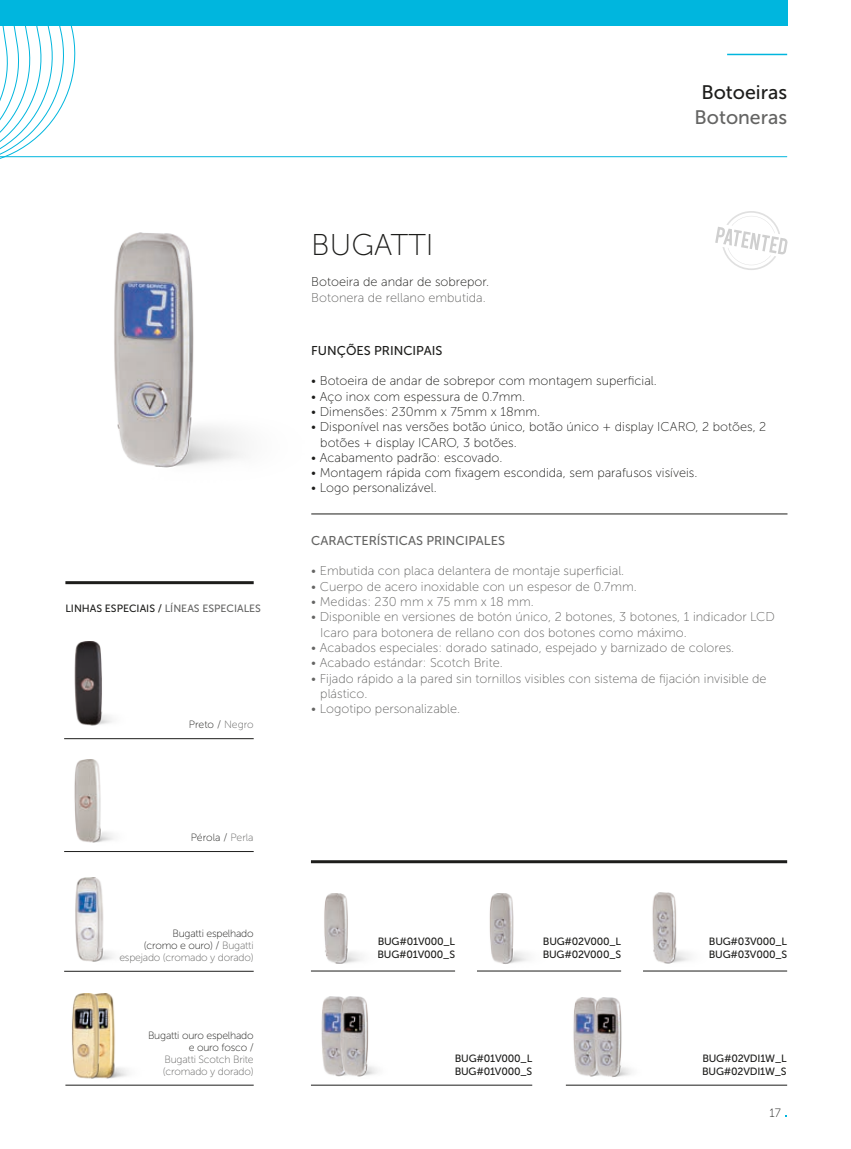
<style>
.page{position:relative;width:851px;height:1149px;background:#fff}
.page>*{position:absolute;margin:0;border:0;box-sizing:border-box;transform-origin:0 0}
.t1{font:30px "Museo Sans 100";color:#1d1d1b}
.t2{font:19.5px "Museo Sans 500";color:#1d1d1b}
.t3{font:19.5px "Museo Sans 500";color:#646463}
.t4{font:12.75px/15.3px "Museo Sans 100";color:#646463}
.t5{font:12.75px/15.3px "Museo Sans 100";color:#1d1d1b}
.t6{font:12.75px "Museo Sans 500";color:#646463}
.t7{font:12.75px "Museo Sans 500";color:#1d1d1b}
.t8{font:12px "Museo Sans 100";color:#1d1d1b}
.t9{font:10.5px/12.8px "Museo Sans 500";letter-spacing:-.02em;color:#1d1d1b}
.t10{font:10.5px/12px "Museo Sans 100";letter-spacing:-.02em;color:#646463;text-align:right}
.t11{font:10.5px "Museo Sans 500";color:#1d1d1b}
.t12{font:10.5px/12px "Museo Sans 100";letter-spacing:-.02em;color:#1d1d1b;text-align:right}
.t13{font:10.5px "Museo Sans 100";color:#1d1d1b}
.s1{color:#646463}
.s2{color:#1d1d1b}
</style>
<div class="page">
<svg style="left:0;top:26px;width:81px;height:133px"></svg>
<hr style="left:727px;top:54px;width:60px;height:1px;background:#00b6de">
<hr style="left:0;top:156px;width:787px;height:1px;background:#00b6de">
<div style="left:0;top:0;width:787px;height:26px;background:#00b6de"></div>
<img style="left:114px;top:233px;width:132px;height:235px">
<img style="left:324px;top:893px;width:38px;height:71px">
<img style="left:321px;top:996px;width:9px;height:79px">
<img style="left:330px;top:996px;width:48px;height:81px">
<img style="left:489px;top:893px;width:39px;height:71px">
<img style="left:652px;top:892px;width:38px;height:72px">
<img style="left:573px;top:997px;width:12px;height:79px">
<img style="left:585px;top:997px;width:47px;height:81px">
<img style="left:75px;top:877px;width:39px;height:85px">
<img style="left:72px;top:993px;width:56px;height:86px">
<img style="left:74px;top:641px;width:38px;height:85px">
<img style="left:74px;top:759px;width:40px;height:84px">
<hr style="left:311px;top:860px;width:476px;height:3px;background:#1d1d1b">
<hr style="left:65px;top:581px;width:189px;height:3px;background:#1d1d1b">
<svg style="left:715px;top:211px;width:72px;height:59px"></svg>
<hr style="left:311px;top:1084px;width:221px;height:1px;background:#1d1d1b">
<hr style="left:311px;top:970px;width:144px;height:1px;background:#1d1d1b">
<hr style="left:477px;top:970px;width:144px;height:1px;background:#1d1d1b">
<hr style="left:643px;top:970px;width:144px;height:1px;background:#1d1d1b">
<hr style="left:565px;top:1084px;width:222px;height:1px;background:#1d1d1b">
<hr style="left:311px;top:513px;width:476px;height:1px;background:#1d1d1b">
<hr style="left:64px;top:738px;width:190px;height:1px;background:#1d1d1b">
<hr style="left:64px;top:970px;width:190px;height:1px;background:#1d1d1b">
<hr style="left:64px;top:851px;width:190px;height:1px;background:#1d1d1b">
<hr style="left:65px;top:1084px;width:189px;height:1px;background:#1d1d1b">
<p class="t11" style="left:65px;top:602px;width:197px">LINHAS ESPECIAIS / <span class="s1">LÍNEAS ESPECIALES</span></p>
<p class="t13" style="left:189px;top:718px;width:66px">Preto / <span class="s1">Negro</span></p>
<p class="t13" style="left:191px;top:831px;width:64px">Pérola / <span class="s1">Perla</span></p>
<p class="t10" style="left:119px;top:927px;width:136px"><span class="s2">Bugatti espelhado<br>(cromo e ouro) /</span> Bugatti espejado (cromado y dorado)</p>
<p class="t12" style="left:148px;top:1028px;width:107px">Bugatti ouro espelhado e ouro fosco /</p>
<p class="t10" style="left:163px;top:1052px;width:92px;text-align:left">Bugatti Scotch Brite (cromado y dorado)</p>
<h1 class="t1" style="left:311px;top:229px;width:124px">BUGATTI</h1>
<p class="t5" style="left:311px;top:274px;width:179px">Botoeira de andar de sobrepor.</p>
<p class="t4" style="left:311px;top:290px;width:176px">Botonera de rellano embutida.</p>
<h2 class="t2" style="left:701px;top:81px;width:87px">Botoeiras</h2>
<h2 class="t3" style="left:694px;top:107px;width:94px">Botoneras</h2>
<p class="t7" style="left:311px;top:343px;width:133px">FUNÇÕES PRINCIPAIS</p>
<p class="t5" style="left:311px;top:373px;width:347px">• Botoeira de andar de sobrepor com montagem superficial.</p>
<p class="t5" style="left:311px;top:388px;width:215px">• Aço inox com espessura de 0.7mm.</p>
<p class="t5" style="left:311px;top:404px;width:230px">• Dimensões: 230mm x 75mm x 18mm.</p>
<p class="t5" style="left:320px;top:419px;width:447px;text-indent:-9px">• Disponível nas versões botão único, botão único + display ICARO, 2 botões, 2 botões + display ICARO, 3 botões.</p>
<p class="t5" style="left:311px;top:450px;width:193px">• Acabamento padrão: escovado.</p>
<p class="t5" style="left:311px;top:465px;width:387px">• Montagem rápida com fixagem escondida, sem parafusos visíveis.</p>
<p class="t5" style="left:311px;top:480px;width:127px">• Logo personalizável.</p>
<p class="t6" style="left:311px;top:533px;width:195px">CARACTERÍSTICAS PRINCIPALES</p>
<p class="t4" style="left:311px;top:563px;width:314px">• Embutida con placa delantera de montaje superficial.</p>
<p class="t4" style="left:311px;top:578px;width:327px">• Cuerpo de acero inoxidable con un espesor de 0.7mm.</p>
<p class="t4" style="left:311px;top:594px;width:224px">• Medidas: 230 mm x 75 mm x 18 mm.</p>
<p class="t4" style="left:320px;top:609px;width:456px;text-indent:-9px">• Disponible en versiones de botón único, 2 botones, 3 botones, 1 indicador LCD<br>Icaro para botonera de rellano con dos botones como máximo.</p>
<p class="t4" style="left:311px;top:640px;width:424px">• Acabados especiales: dorado satinado, espejado y barnizado de colores.</p>
<p class="t4" style="left:311px;top:655px;width:193px">• Acabado estándar: Scotch Brite.</p>
<p class="t4" style="left:320px;top:670px;width:448px;text-indent:-9px">• Fijado rápido a la pared sin tornillos visibles con sistema de fijación invisible de plástico.</p>
<p class="t4" style="left:311px;top:701px;width:150px">• Logotipo personalizable.</p>
<p class="t9" style="left:377px;top:935px;width:79px">BUG#01V000_L<br>BUG#01V000_S</p>
<p class="t9" style="left:542px;top:935px;width:80px">BUG#02V000_L<br>BUG#02V000_S</p>
<p class="t9" style="left:708px;top:935px;width:80px">BUG#03V000_L<br>BUG#03V000_S</p>
<p class="t9" style="left:454px;top:1051px;width:79px">BUG#01V000_L<br>BUG#01V000_S</p>
<p class="t9" style="left:702px;top:1051px;width:86px">BUG#02VDI1W_L<br>BUG#02VDI1W_S</p>
<p class="t8" style="left:769px;top:1106px;width:13px">17</p>
</div>
